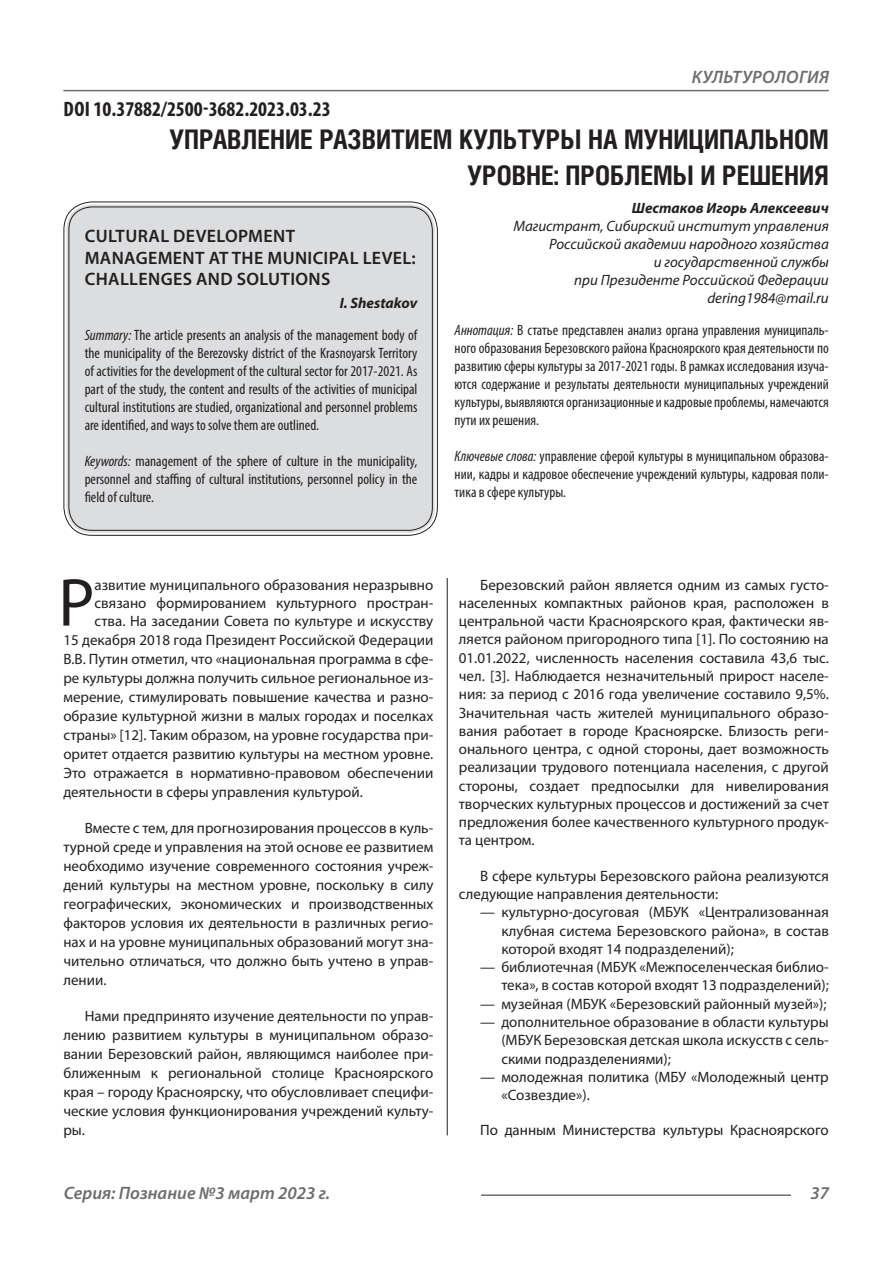
<style>
.page{position:relative;width:893px;height:1263px;background:#fff}
.page>*{position:absolute;margin:0;border:0;box-sizing:border-box;transform-origin:0 0}
.Статья_текст_первый{font:68.4px "Myriad Pro";color:#231f20}
.Статья_название{font:700 27px/36px "Helios Cond C";color:#231f20;text-align:right}
.ДОИ{font:700 condensed 21px "Myriad Pro";color:#231f20}
.Статья_название_англ{font:600 18px/21.6px "Myriad Pro";letter-spacing:.02em;color:#231f20}
.t1{font:italic 600 18px "Myriad Pro";color:#6c6d70}
.t2{font:italic 600 18px "Myriad Pro";letter-spacing:.02em;color:#6c6d70}
.Статья_текст{font:15px/18.3px "Myriad Pro";color:#231f20;text-align:justify}
.Статья_текст_первый-2{font:15px "Myriad Pro";color:#231f20}
.Статья_аннотация_анг{font:condensed 15px/18px "Myriad Pro";color:#231f20;text-align:justify}
.Статья_аннотация_тек{font:condensed 15px/18px "Myriad Pro";color:#231f20;text-align:justify}
.Статья_автор_инфо{font:italic 15px/18px "Myriad Pro";color:#231f20;text-align:right}
.Статья_автор_инфо-2{font:italic 700 15px "Myriad Pro";color:#231f20}
.Статья_автор_англ{font:italic 700 15px "Myriad Pro";color:#231f20}
.s1{font-style:italic}
</style>
<div class="page">
<hr style="left:447px;top:128px;width:1px;height:1007px;background:#231f20">
<hr style="left:63px;top:90px;width:766px;height:1px;background:#6c6d70">
<hr style="left:481px;top:1194px;width:310px;height:2px;background:#6c6d70">
<div style="left:443px;top:128px;width:28px;height:450px;background:#fff"></div>
<div style="left:66px;top:204px;width:369px;height:329px;background:#dcdddf;border-radius:26px"></div>
<div style="left:68px;top:206px;width:365px;height:325px;border:1px solid #231f20;border-radius:23px"></div>
<p class="ДОИ" style="left:64px;top:96px;width:269px">DOI 10.37882/2500-3682.2023.03.23</p>
<p class="t2" style="left:692px;top:66px;width:139px">КУЛЬТУРОЛОГИЯ</p>
<p class="Статья_название" style="left:170px;top:121px;width:661px">УПРАВЛЕНИЕ РАЗВИТИЕМ КУЛЬТУРЫ НА МУНИЦИПАЛЬНОМ<br>УРОВНЕ: ПРОБЛЕМЫ И РЕШЕНИЯ</p>
<p class="Статья_автор_инфо-2" style="left:632px;top:198px;width:198px">Шестаков Игорь Алексеевич</p>
<p class="Статья_автор_инфо" style="left:513px;top:216px;width:317px">Магистрант, Сибирский институт управления Российской академии народного хозяйства<br>и государственной службы<br>при Президенте Российской Федерации</p>
<p class="Статья_автор_инфо" style="left:707px;top:288px;width:123px">dering1984@mail.ru</p>
<p class="Статья_аннотация_тек" style="left:455px;top:321px;width:376px"><span class="s1">Аннотация:</span> В статье представлен анализ органа управления муниципаль&shy;ного образования Березовского района Красноярского края деятельности по развитию сферы культуры за 2017-2021 годы. В рамках исследования изуча&shy;ются содержание и результаты деятельности муниципальных учреждений культуры, выявляются организационные и кадровые проблемы, намечаются пути их решения.</p>
<p class="Статья_аннотация_тек" style="left:455px;top:447px;width:376px"><span class="s1">Ключевые слова:</span> управление сферой культуры в муниципальном образова&shy;нии, кадры и кадровое обеспечение учреждений культуры, кадровая поли&shy;тика в сфере культуры.</p>
<p class="Статья_название_англ" style="left:85px;top:225px;width:332px">CULTURAL DEVELOPMENT<br>MANAGEMENT AT THE MUNICIPAL LEVEL:<br>CHALLENGES AND SOLUTIONS</p>
<p class="Статья_автор_англ" style="left:340px;top:293px;width:79px">I. Shestakov</p>
<p class="Статья_аннотация_анг" style="left:85px;top:326px;width:334px"><span class="s1">Summary:</span> The article presents an analysis of the management body of the municipality of the Berezovsky district of the Krasnoyarsk Territory of activities for the development of the cultural sector for 2017-2021. As part of the study, the content and results of the activities of municipal cultural institutions are studied, organizational and personnel problems are identified, and ways to solve them are outlined.</p>
<p class="Статья_аннотация_анг" style="left:85px;top:452px;width:334px"><span class="s1">Keywords:</span> management of the sphere of culture in the municipality, personnel and staffing of cultural institutions, personnel policy in the field of culture.</p>
<p class="Статья_текст_первый" style="left:58px;top:560px;width:38px">Р</p>
<p class="Статья_текст_первый-2" style="left:95px;top:575px;width:340px">азвитие муниципального образования неразрывно</p>
<p class="Статья_текст_первый-2" style="left:95px;top:593px;width:340px">связано формированием культурного простран-</p>
<p class="Статья_текст_первый-2" style="left:95px;top:611px;width:340px">ства. На заседании Совета по культуре и искусству</p>
<p class="Статья_текст_первый-2" style="left:63px;top:630px;width:371px">15 декабря 2018 года Президент Российской Федерации</p>
<p class="Статья_текст_первый-2" style="left:63px;top:649px;width:371px">В.В. Путин отметил, что «национальная программа в сфе-</p>
<p class="Статья_текст_первый-2" style="left:63px;top:668px;width:371px">ре культуры должна получить сильное региональное из-</p>
<p class="Статья_текст_первый-2" style="left:63px;top:687px;width:371px">мерение, стимулировать повышение качества и разно-</p>
<p class="Статья_текст_первый-2" style="left:63px;top:706px;width:371px">образие культурной жизни в малых городах и поселках</p>
<p class="Статья_текст_первый-2" style="left:63px;top:725px;width:371px">страны» [12]. Таким образом, на уровне государства при-</p>
<p class="Статья_текст_первый-2" style="left:63px;top:744px;width:371px">оритет отдается развитию культуры на местном уровне.</p>
<p class="Статья_текст_первый-2" style="left:63px;top:764px;width:371px">Это отражается в нормативно-правовом обеспечении</p>
<p class="Статья_текст_первый-2" style="left:63px;top:783px;width:301px">деятельности в сферы управления культурой.</p>
<p class="Статья_текст" style="left:63px;top:818px;width:371px;line-height:19px;text-indent:21px">Вместе с тем, для прогнозирования процессов в куль&shy;турной среде и управления на этой основе ее развитием необходимо изучение современного состояния учреж&shy;дений культуры на местном уровне, поскольку в силу географических, экономических и производственных факторов условия их деятельности в различных регио&shy;нах и на уровне муниципальных образований могут зна&shy;чительно отличаться, что должно быть учтено в управ&shy;лении.</p>
<p class="Статья_текст" style="left:63px;top:1006px;width:371px;line-height:19px;text-indent:21px">Нами предпринято изучение деятельности по управ&shy;лению развитием культуры в муниципальном образо&shy;вании Березовский район, являющимся наиболее при&shy;ближенным к региональной столице Красноярского края – городу Красноярску, что обусловливает специфи&shy;ческие условия функционирования учреждений культу&shy;ры.</p>
<p class="Статья_текст" style="left:459px;top:575px;width:371px;text-indent:21px">Березовский район является одним из самых густо&shy;населенных компактных районов края, расположен в центральной части Красноярского края, фактически яв&shy;ляется районом пригородного типа [1]. По состоянию на 01.01.2022, численность населения составила 43,6 тыс. чел. [3]. Наблюдается незначительный прирост населе&shy;ния: за период с 2016 года увеличение составило 9,5%.<br>Значительная часть жителей муниципального образо&shy;вания работает в городе Красноярске. Близость реги&shy;онального центра, с одной стороны, дает возможность реализации трудового потенциала населения, с другой стороны, создает предпосылки для нивелирования творческих культурных процессов и достижений за счет предложения более качественного культурного продук&shy;та центром.</p>
<p class="Статья_текст" style="left:459px;top:866px;width:371px;text-indent:21px">В сфере культуры Березовского района реализуются следующие направления деятельности:</p>
<p class="Статья_текст" style="left:501px;top:903px;width:329px;text-indent:-21px">— культурно-досуговая (МБУК «Централизованная клубная система Березовского района», в состав которой входят 14 подразделений);</p>
<p class="Статья_текст" style="left:480px;top:958px;width:350px;text-align:right">— библиотечная (МБУК «Межпоселенческая библио&shy;тека», в состав которой входят 13 подразделений);</p>
<p class="Статья_текст" style="left:480px;top:994px;width:348px">— музейная (МБУК «Березовский районный музей»);</p>
<p class="Статья_текст" style="left:501px;top:1012px;width:329px;text-indent:-21px">— дополнительное образование в области культуры (МБУК Березовская детская школа искусств с сель&shy;скими подразделениями);</p>
<p class="Статья_текст" style="left:501px;top:1067px;width:329px;text-indent:-21px">— молодежная политика (МБУ «Молодежный центр «Созвездие»).</p>
<p class="Статья_текст" style="left:480px;top:1121px;width:350px">По данным Министерства культуры Красноярского</p>
<p class="t1" style="left:64px;top:1182px;width:268px">Серия: Познание №3 март 2023 г.</p>
<p class="t1" style="left:810px;top:1182px;width:20px">37</p>
</div>
